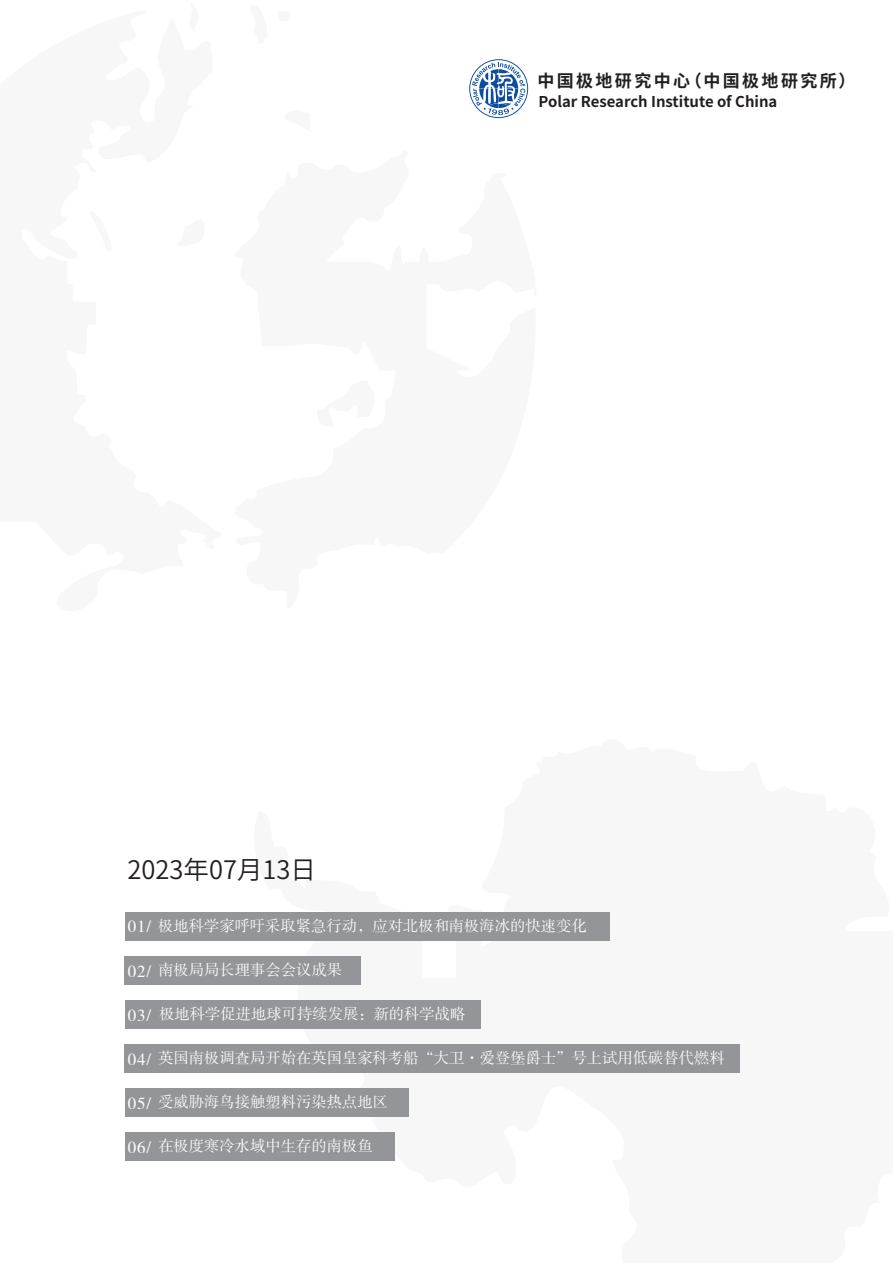
<style>
.page{position:relative;width:893px;height:1263px;background:#fff}
.page>*{position:absolute;margin:0;border:0;box-sizing:border-box;transform-origin:0 0}
.t1{font:25.5px "Source Han Sans CN";color:#231f20}
.t2{font:700 16.95px "Source Han Sans CN";letter-spacing:.14em;color:#231f20}
.t3{font:16.95px "FZSSK GBK1 0";color:#fff}
.t4{font:15.3px "FZSSK GBK1 0";color:#fff}
.t5{font:700 14.85px "Source Han Sans CN";color:#231f20}
.s1{font-size:16.95px}
</style>
<div class="page">
<svg style="left:469px;top:59px;width:59px;height:59px"></svg>
<svg style="left:249px;top:912px;width:491px;height:249px"></svg>
<div style="left:125px;top:912px;width:484px;height:28px;background:#939598"></div>
<div style="left:125px;top:956px;width:236px;height:28px;background:#939598"></div>
<div style="left:125px;top:1000px;width:356px;height:28px;background:#939598"></div>
<div style="left:125px;top:1044px;width:615px;height:28px;background:#939598"></div>
<div style="left:125px;top:1088px;width:284px;height:28px;background:#939598"></div>
<div style="left:125px;top:1132px;width:270px;height:28px;background:#939598"></div>
<p class="t2" style="left:537px;top:71px;width:319px">中国极地研究中心（中国极地研究所）</p>
<p class="t5" style="left:539px;top:93px;width:240px">Polar Research Institute of China</p>
<h1 class="t1" style="left:128px;top:856px;width:190px">2023年07月13日</h1>
<p class="t4" style="left:128px;top:918px;width:461px"><span class="s1">01/</span> 极地科学家呼吁采取紧急行动，应对北极和南极海冰的快速变化</p>
<p class="t4" style="left:128px;top:962px;width:216px"><span class="s1">02/</span> 南极局局长理事会会议成果</p>
<p class="t3" style="left:128px;top:1006px;width:25px">03/</p>
<p class="t4" style="left:128px;top:1050px;width:599px"><span class="s1">04/</span> 英国南极调查局开始在英国皇家科考船“大卫·爱登堡爵士”号上试用低碳替代燃料</p>
<p class="t4" style="left:128px;top:1094px;width:262px"><span class="s1">05/</span> 受威胁海鸟接触塑料污染热点地区</p>
<p class="t4" style="left:128px;top:1138px;width:246px"><span class="s1">06/</span> 在极度寒冷水域中生存的南极鱼</p>
<p class="t4" style="left:159px;top:1006px;width:308px">极地科学促进地球可持续发展：新的科学战略</p>
</div>
